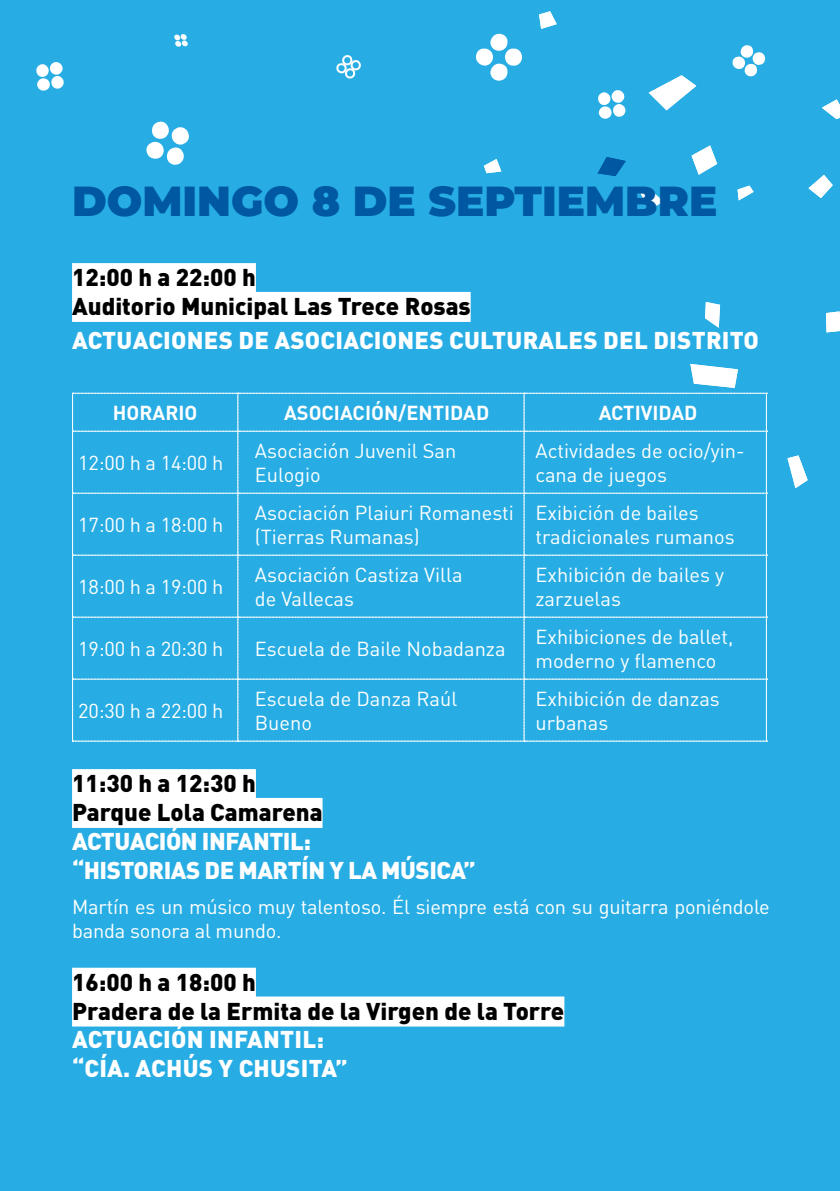
<style>
.page{position:relative;width:840px;height:1191px;background:#fff}
.page>*{position:absolute;margin:0;border:0;box-sizing:border-box;transform-origin:0 0}
.t1{font:900 42px "Montserrat";color:#0058a2}
.t2{font:900 24px "DINOT";color:#000}
.ACTUACION{font:900 24px "DINOT";color:#fff}
.ACTUACION-2{font:900 24px/28.8px "DINOT";letter-spacing:-.02em;color:#fff}
.t3{font:20px/24px "DINOT";color:#fff}
.t4{font:700 20px "DINOT";color:#fff}
.s1{color:#000}
</style>
<div class="page">
<div style="left:0;top:0;width:839px;height:1191px;background:#27ade4"></div>
<div style="left:490px;top:34px;width:17px;height:17px;background:#fff;border-radius:8px"></div>
<div style="left:490px;top:64px;width:17px;height:17px;background:#fff;border-radius:8px"></div>
<div style="left:475px;top:49px;width:17px;height:17px;background:#fff;border-radius:8px"></div>
<div style="left:504px;top:49px;width:17px;height:17px;background:#fff;border-radius:8px"></div>
<svg style="left:146px;top:121px;width:43px;height:44px"></svg>
<svg style="left:732px;top:45px;width:33px;height:32px"></svg>
<svg style="left:598px;top:90px;width:27px;height:29px"></svg>
<svg style="left:174px;top:34px;width:14px;height:13px"></svg>
<svg style="left:36px;top:62px;width:28px;height:29px"></svg>
<div style="left:341px;top:55px;width:11px;height:11px;border:2px solid #fff;border-radius:4px"></div>
<div style="left:344px;top:68px;width:11px;height:11px;border:2px solid #fff;border-radius:4px"></div>
<div style="left:336px;top:63px;width:11px;height:11px;border:2px solid #fff;border-radius:4px"></div>
<svg style="left:348px;top:58px;width:13px;height:14px"></svg>
<svg style="left:648px;top:75px;width:48px;height:35px"></svg>
<svg style="left:808px;top:175px;width:24px;height:23px"></svg>
<svg style="left:787px;top:455px;width:20px;height:33px"></svg>
<svg style="left:826px;top:311px;width:13px;height:21px"></svg>
<svg style="left:691px;top:145px;width:25px;height:30px"></svg>
<svg style="left:484px;top:159px;width:17px;height:14px"></svg>
<svg style="left:597px;top:157px;width:28px;height:19px"></svg>
<svg style="left:705px;top:302px;width:14px;height:26px"></svg>
<svg style="left:539px;top:11px;width:17px;height:18px"></svg>
<svg style="left:640px;top:190px;width:23px;height:19px"></svg>
<svg style="left:822px;top:99px;width:17px;height:20px"></svg>
<svg style="left:737px;top:186px;width:16px;height:14px"></svg>
<div style="left:72px;top:263px;width:184px;height:30px;background:#fff"></div>
<div style="left:72px;top:292px;width:398px;height:30px;background:#fff"></div>
<div style="left:72px;top:769px;width:184px;height:30px;background:#fff"></div>
<div style="left:72px;top:798px;width:250px;height:30px;background:#fff"></div>
<div style="left:72px;top:967px;width:184px;height:30px;background:#fff"></div>
<div style="left:72px;top:996px;width:492px;height:30px;background:#fff"></div>
<svg style="left:72px;top:364px;width:695px;height:377px"></svg>
<p class="t1" style="left:72px;top:170px;width:646px">DOMINGO 8 DE SEPTIEMBRE</p>
<p class="t2" style="left:72px;top:261px;width:185px">12:00 h a 22:00 h</p>
<p class="t2" style="left:72px;top:290px;width:400px">Auditorio Municipal Las Trece Rosas</p>
<p class="ACTUACION" style="left:72px;top:324px;width:688px">ACTUACIONES DE ASOCIACIONES CULTURALES DEL DISTRITO</p>
<p class="t4" style="left:113px;top:399px;width:86px">HORARIO</p>
<p class="t4" style="left:284px;top:399px;width:206px">ASOCIACIÓN/ENTIDAD</p>
<p class="t4" style="left:598px;top:399px;width:100px">ACTIVIDAD</p>
<p class="t3" style="left:78px;top:450px;width:147px">12:00 h a 14:00 h</p>
<p class="t3" style="left:255px;top:438px;width:203px">Asociación Juvenil San<br>Eulogio</p>
<p class="t3" style="left:535px;top:438px;width:210px">Actividades de ocio/yin&shy;cana de juegos</p>
<p class="t3" style="left:78px;top:512px;width:147px">17:00 h a 18:00 h</p>
<p class="t3" style="left:78px;top:574px;width:147px">18:00 h a 19:00 h</p>
<p class="t3" style="left:255px;top:500px;width:260px">Asociación Plaiuri Romanesti (Tierras Rumanas)</p>
<p class="t3" style="left:535px;top:500px;width:201px">Exibición de bailes tradicionales rumanos</p>
<p class="t3" style="left:255px;top:562px;width:209px">Asociación Castiza Villa</p>
<p class="t3" style="left:255px;top:586px;width:101px">de Vallecas</p>
<p class="t3" style="left:535px;top:562px;width:190px">Exhibición de bailes y zarzuelas</p>
<p class="t3" style="left:78px;top:636px;width:147px">19:00 h a 20:30 h</p>
<p class="t3" style="left:255px;top:636px;width:252px">Escuela de Baile Nobadanza</p>
<p class="t3" style="left:535px;top:624px;width:199px">Exhibiciones de ballet, moderno y flamenco</p>
<p class="t3" style="left:78px;top:697px;width:147px">20:30 h a 22:00 h</p>
<p class="t3" style="left:255px;top:685px;width:204px">Escuela de Danza Raúl<br>Bueno</p>
<p class="t3" style="left:535px;top:685px;width:186px">Exhibición de danzas urbanas</p>
<p class="ACTUACION-2" style="left:72px;top:768px;width:405px"><span class="s1">11:30 h a 12:30 h<br>Parque Lola Camarena<br></span>ACTUACIÓN INFANTIL:<br>“HISTORIAS DE MARTÍN Y LA MÚSICA”</p>
<p class="t3" style="left:72px;top:894px;width:699px">Martín es un músico muy talentoso. Él siempre está con su guitarra poniéndole banda sonora al mundo.</p>
<p class="t2" style="left:72px;top:965px;width:185px">16:00 h a 18:00 h</p>
<p class="t2" style="left:72px;top:994px;width:493px">Pradera de la Ermita de la Virgen de la Torre</p>
<p class="ACTUACION" style="left:72px;top:1023px;width:253px">ACTUACIÓN INFANTIL:</p>
<p class="ACTUACION" style="left:72px;top:1052px;width:277px">“CÍA. ACHÚS Y CHUSITA”</p>
</div>
